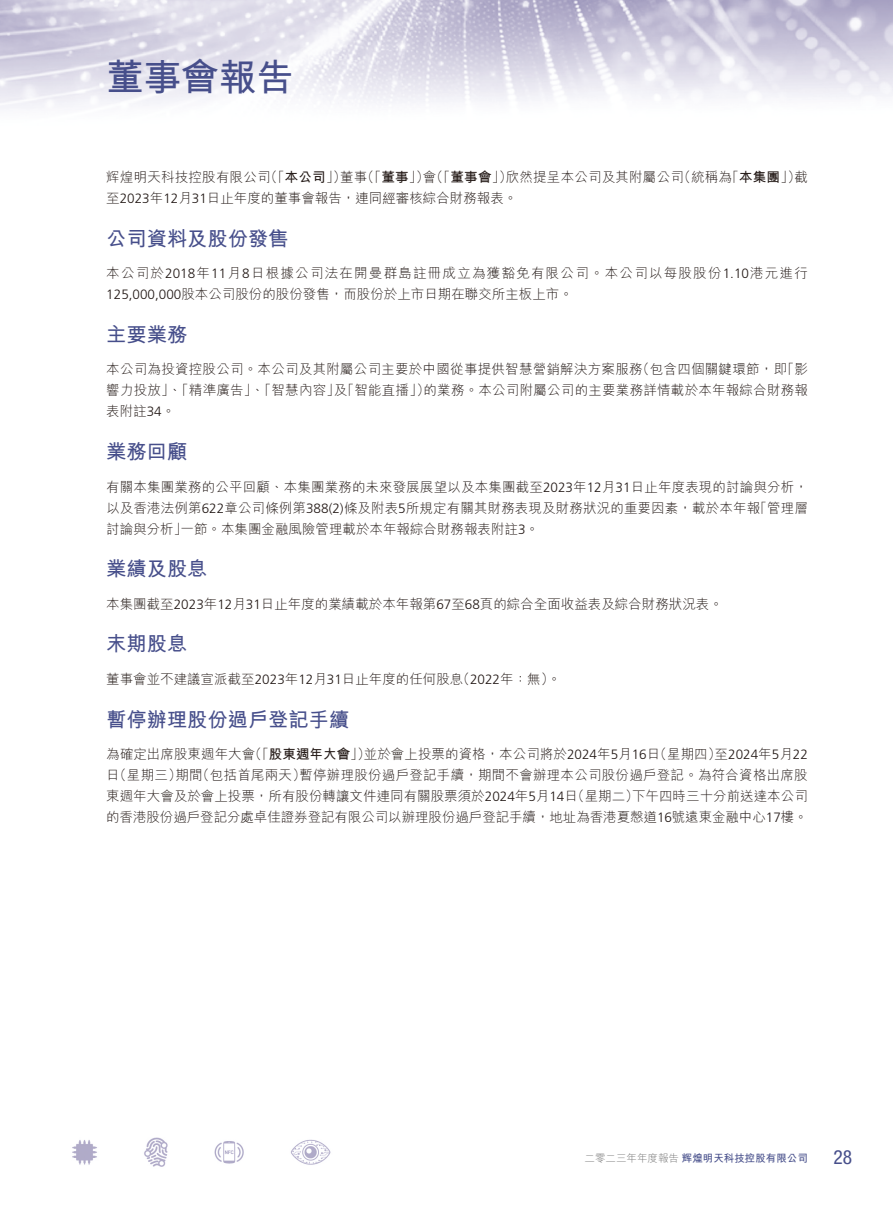
<style>
.page{position:relative;width:893px;height:1212px;background:#fff}
.page>*{position:absolute;margin:0;border:0;box-sizing:border-box;transform-origin:0 0}
.t1{font:700 37.5px "M Hei HK";color:#474f8b}
.t2{font:700 20.25px "M Hei HK";color:#474f8b}
.t3{font:condensed 19.5px "Helvetica Neue LT Std";color:#474f8b}
.t4{font:300 13.5px/21px "M Hei HK";letter-spacing:.01em;color:#231916}
.t5{font:300 13.5px/21px "M Hei HK";letter-spacing:.09em;color:#231916}
.t6{font:300 13.5px "M Hei HKS";letter-spacing:.015em;color:#231916}
.t7{font:700 13.5px "M Hei HK";letter-spacing:.005em;color:#231916}
.t8{font:700 10.5px "M Hei HKS";color:#474f8b}
.s1{font-weight:700}
.s2{font-family:"Frutiger LT Std"}
.s3{font-weight:300}
.s4{font-family:"M Hei HK";font-weight:300;color:#727272}
</style>
<div class="page">
<img style="left:0;top:0;width:893px;height:1167px">
<h1 class="t1" style="left:106px;top:50px;width:189px">董事會報告</h1>
<p class="t4" style="left:361px;top:166px;width:153px">（「<span class="s1">董事</span>」）（「<span class="s1">董事會</span>」）</p>
<p class="t4" style="left:264px;top:166px;width:84px">（「<span class="s1">本公司</span>」）</p>
<p class="t4" style="left:677px;top:166px;width:56px">（統稱為</p>
<p class="t4" style="left:725px;top:166px;width:77px">「<span class="s1">本集團</span>」）</p>
<p class="t4" style="left:506px;top:166px;width:180px">欣然提呈本公司及其附屬公司</p>
<p class="t4" style="left:423px;top:166px;width:15px">會</p>
<p class="t6" style="left:106px;top:168px;width:166px">輝煌明天科技控股有限公司</p>
<p class="t4" style="left:106px;top:187px;width:413px">至<span class="s2">2023</span>年<span class="s2">12</span>月<span class="s2">31</span>日止年度的董事會報告，連同經審核綜合財務報表。</p>
<h2 class="t2" style="left:106px;top:224px;width:184px">公司資料及股份發售</h2>
<p class="t5" style="left:106px;top:263px;width:703px">本公司於<span class="s2">2018</span>年<span class="s2">11</span>月<span class="s2">8</span>日根據公司法在開曼群島註冊成立為獲豁免有限公司。本公司以每股股份<span class="s2">1.10</span>港元進行<br><span class="s2">125,000,000</span>股本公司股份的股份發售，而股份於上市日期在聯交所主板上市。</p>
<h2 class="t2" style="left:106px;top:320px;width:82px">主要業務</h2>
<p class="t4" style="left:636px;top:359px;width:173px">（包含四個關鍵環節，「即影</p>
<p class="t4" style="left:340px;top:166px;width:29px">董事</p>
<p class="t4" style="left:794px;top:166px;width:15px">截</p>
<p class="t4" style="left:423px;top:359px;width:386px;text-indent:-317px">本公司為投資控股公司。本公司及其附屬公司主要於中國從事提供智慧營銷解決方案服務<br>的業務。本公司附屬公司的主要業務詳情載於本年報綜合財務報</p>
<p class="t4" style="left:106px;top:380px;width:325px">響力投放」、「精準廣告」、「智慧內容 「及」 智能直播」）表附註<span class="s2">34</span>。</p>
<h2 class="t2" style="left:106px;top:437px;width:82px">業務回顧</h2>
<p class="t4" style="left:106px;top:476px;width:703px;text-align:right">有關本集團業務的公平回顧、本集團業務的未來發展展望以及本集團截至<span class="s2">2023</span>年<span class="s2">12</span>月<span class="s2">31</span>日止年度表現的討論與分析，「管理層</p>
<p class="t4" style="left:181px;top:497px;width:581px;text-indent:-74px">以及香港法例第<span class="s2">622</span>章公司條例第<span class="s2">388 )2(</span> 條及附表<span class="s2">5</span>所規定有關其財務表現及財務狀況的重要因素，載於本年報一節。本集團金融風險管理載於本年報綜合財務報表附註。<span class="s2">3</span></p>
<p class="t4" style="left:106px;top:518px;width:82px">討論與分析」</p>
<h2 class="t2" style="left:106px;top:554px;width:103px">業績及股息</h2>
<p class="t4" style="left:106px;top:593px;width:618px">本集團截至<span class="s2">2023</span>年<span class="s2">12</span>月<span class="s2">31</span>日止年度的業績載於本年報第<span class="s2">67</span>至<span class="s2">68</span>頁的綜合全面收益表及綜合財務狀況表。</p>
<h2 class="t2" style="left:106px;top:629px;width:82px">末期股息</h2>
<p class="t4" style="left:457px;top:668px;width:106px">（<span class="s2">2022</span>年：無。(</p>
<p class="t4" style="left:106px;top:668px;width:359px">董事會並不建議宣派截至<span class="s2">2023</span>年<span class="s2">12</span>月<span class="s2">31</span>日止年度的任何股息</p>
<h2 class="t2" style="left:106px;top:704px;width:244px">暫停辦理股份過戶登記手續</h2>
<p class="t4" style="left:364px;top:743px;width:446px">並於會上投票的資格，本公司將於<span class="s2">2024</span>年月<span class="s2">5 16</span> （日星期四至） <span class="s2">2024</span>年月<span class="s2">5 22</span></p>
<p class="t7" style="left:249px;top:744px;width:123px"><span class="s3">（「</span>股東週年大會<span class="s3">」）</span></p>
<p class="t4" style="left:106px;top:743px;width:150px">為確定出席股東週年大會</p>
<p class="t4" style="left:299px;top:764px;width:510px">暫停辦理股份過戶登記手續，期間不會辦理本公司股份過戶登記。為符合資格出席股</p>
<p class="t4" style="left:196px;top:764px;width:111px">（包括首尾兩天）</p>
<p class="t4" style="left:106px;top:764px;width:77px">（日星期三）</p>
<p class="t4" style="left:175px;top:764px;width:29px">期間</p>
<p class="t4" style="left:106px;top:785px;width:703px">東週年大會及於會上投票，所有股份轉讓文件連同有關股票須於<span class="s2">2024</span>年月<span class="s2">5 14</span> （日星期二）<br>的香港股份過戶登記分處卓佳證券登記有限公司以辦理股份過戶登記手續，地址為香港夏愨道<span class="s2">16</span>號遠東金融中心<span class="s2">17</span>樓。</p>
<p class="t4" style="left:632px;top:785px;width:177px">下午四時三十分前送達本公司</p>
<p class="t8" style="left:584px;top:1150px;width:225px"><span class="s4">二零二三年年度報告</span>輝煌明天科技控股有限公司</p>
<h3 class="t3" style="left:833px;top:1146px;width:20px">28</h3>
</div>
